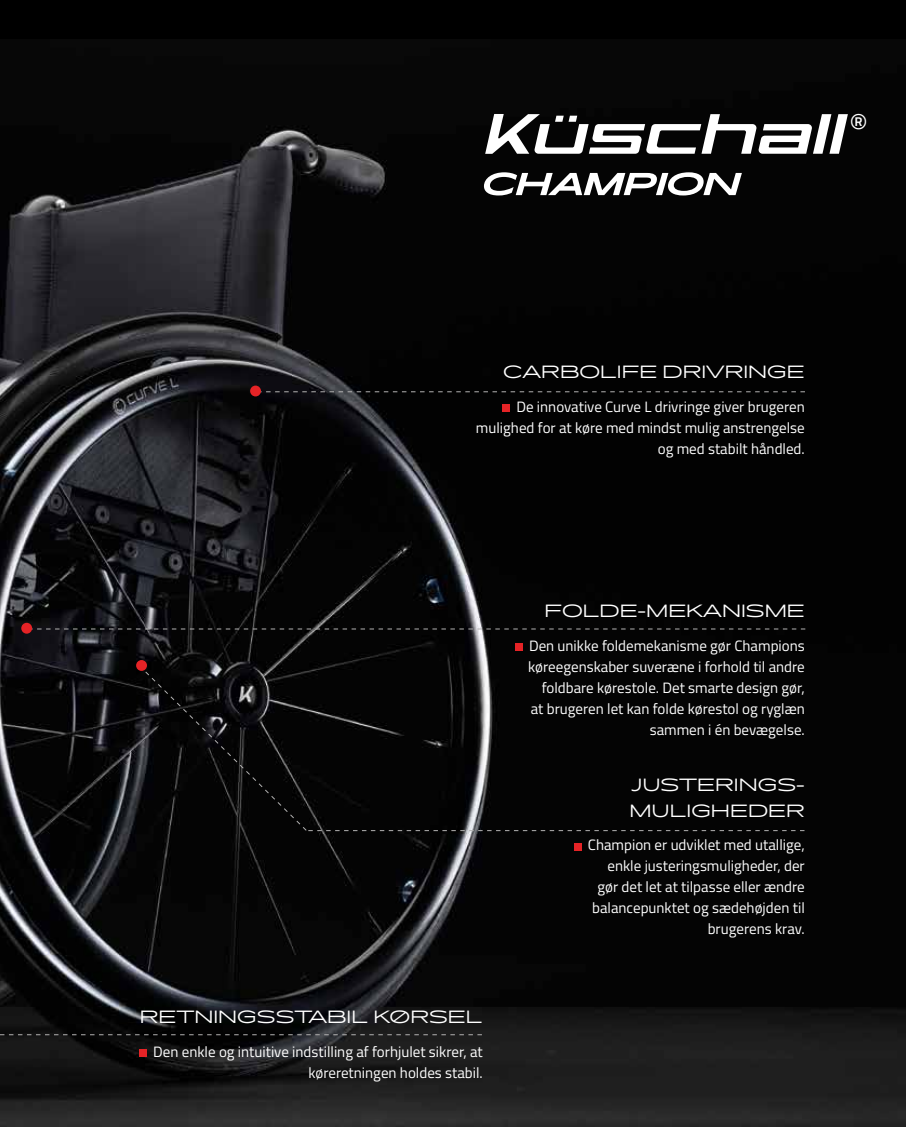
<style>
.page{position:relative;width:906px;height:1127px;background:#070707}
.page>*{position:absolute;margin:0;border:0;box-sizing:border-box;transform-origin:0 0}
.t1{font:28.5px "Titillium Web";color:#fff}
.t2{font:300 17.25px/25.5px "Pano";color:#fff}
.t3{font:15px/21px "Titillium Web";color:#fff;text-align:right}
</style>
<div class="page">
<img style="left:0;top:113px;width:906px;height:1014px">
<svg style="left:261px;top:391px;width:544px;height:1px"></svg>
<div style="left:250px;top:386px;width:11px;height:10px;background:#e52326;border-radius:50%"></div>
<svg style="left:32px;top:628px;width:773px;height:1px"></svg>
<div style="left:21px;top:623px;width:11px;height:11px;background:#e52326;border-radius:50%"></div>
<svg style="left:144px;top:671px;width:660px;height:160px"></svg>
<div style="left:136px;top:660px;width:11px;height:11px;background:#e52326;border-radius:50%"></div>
<svg style="left:0;top:1034px;width:482px;height:1px"></svg>
<div style="left:139px;top:1049px;width:8px;height:8px;background:#e52326"></div>
<div style="left:574px;top:843px;width:7px;height:7px;background:#e52326"></div>
<div style="left:515px;top:644px;width:7px;height:7px;background:#e52326"></div>
<div style="left:503px;top:405px;width:7px;height:7px;background:#e52326"></div>
<svg style="left:485px;top:114px;width:363px;height:40px"></svg>
<svg style="left:484px;top:172px;width:258px;height:23px"></svg>
<h1 class="t1" style="left:849px;top:103px;width:20px">®</h1>
<p class="t2" style="left:503px;top:358px;width:303px">CARBOLIFE DRIVRINGE</p>
<p class="t3" style="left:476px;top:395px;width:330px">De innovative Curve L drivringe giver brugeren mulighed for at køre med mindst mulig anstrengelse og med stabilt håndled.</p>
<p class="t2" style="left:544px;top:598px;width:262px">FOLDE-MEKANISME</p>
<p class="t3" style="left:528px;top:634px;width:278px">Den unikke foldemekanisme gør Champions køreegenskaber suveræne i forhold til andre foldbare kørestole. Det smarte design gør, at brugeren let kan folde kørestol og ryglæn sammen i én bevægelse.</p>
<p class="t2" style="left:140px;top:1003px;width:344px">RETNINGSSTABIL KØRSEL</p>
<p class="t3" style="left:153px;top:1040px;width:331px">Den enkle og intuitive indstilling af forhjulet sikrer, at køreretningen holdes stabil.</p>
<p class="t2" style="left:629px;top:772px;width:177px">JUSTERINGS-<br>MULIGHEDER</p>
<p class="t3" style="left:588px;top:834px;width:218px">Champion er udviklet med utallige, enkle justeringsmuligheder, der gør det let at tilpasse eller ændre balancepunktet og sædehøjden til brugerens krav.</p>
</div>
